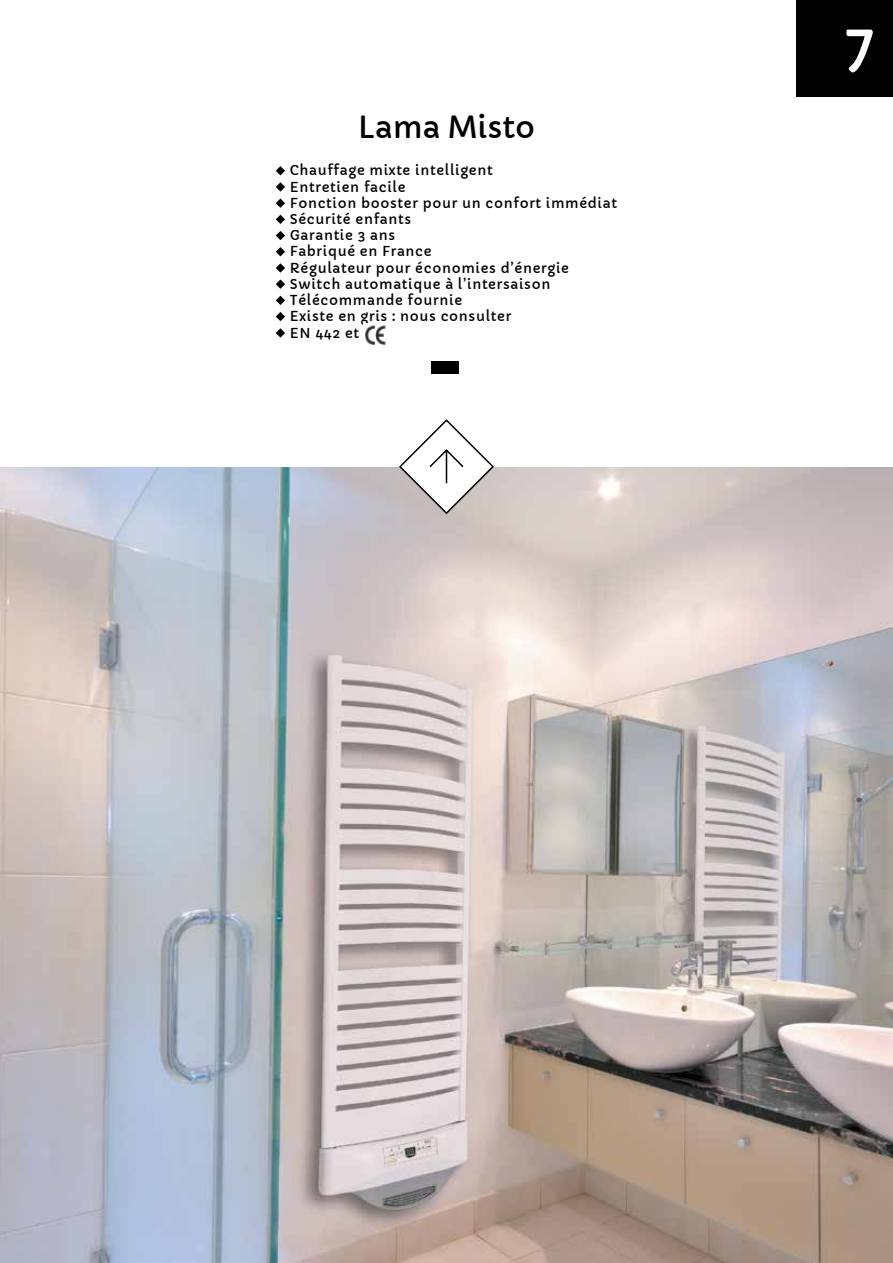
<style>
.page{position:relative;width:893px;height:1263px;background:#fff}
.page>*{position:absolute;margin:0;border:0;box-sizing:border-box;transform-origin:0 0}
.t1{font:60px "Capriola";color:#fff}
.t2{font:30px "Capriola";color:#000}
.t3{font:13.5px/16.2px "Capriola";letter-spacing:.05em;color:#000}
</style>
<div class="page">
<div style="left:797px;top:0;width:96px;height:96px;background:#000"></div>
<img style="left:0;top:468px;width:893px;height:795px">
<svg style="left:398px;top:419px;width:97px;height:96px"></svg>
<svg style="left:276px;top:166px;width:9px;height:9px"></svg>
<svg style="left:276px;top:182px;width:9px;height:10px"></svg>
<svg style="left:276px;top:198px;width:9px;height:10px"></svg>
<svg style="left:276px;top:215px;width:9px;height:9px"></svg>
<svg style="left:276px;top:231px;width:9px;height:9px"></svg>
<svg style="left:276px;top:247px;width:9px;height:9px"></svg>
<svg style="left:276px;top:263px;width:9px;height:10px"></svg>
<svg style="left:276px;top:279px;width:9px;height:10px"></svg>
<svg style="left:276px;top:296px;width:9px;height:9px"></svg>
<svg style="left:276px;top:312px;width:9px;height:9px"></svg>
<svg style="left:276px;top:328px;width:9px;height:10px"></svg>
<img style="left:365px;top:325px;width:21px;height:19px">
<div style="left:431px;top:362px;width:28px;height:12px;background:#000"></div>
<h2 class="t2" style="left:358px;top:108px;width:179px">Lama Misto</h2>
<p class="t3" style="left:290px;top:163px;width:329px">Chauffage mixte intelligent<br>Entretien facile<br>Fonction booster pour un confort immédiat<br>Sécurité enfants<br>Garantie 3 ans<br>Fabriqué en France<br>Régulateur pour économies d’énergie<br>Switch automatique à l’intersaison<br>Télécommande fournie<br>Existe en gris : nous consulter<br>EN 442 et</p>
<h1 class="t1" style="left:845px;top:6px;width:31px">7</h1>
</div>
